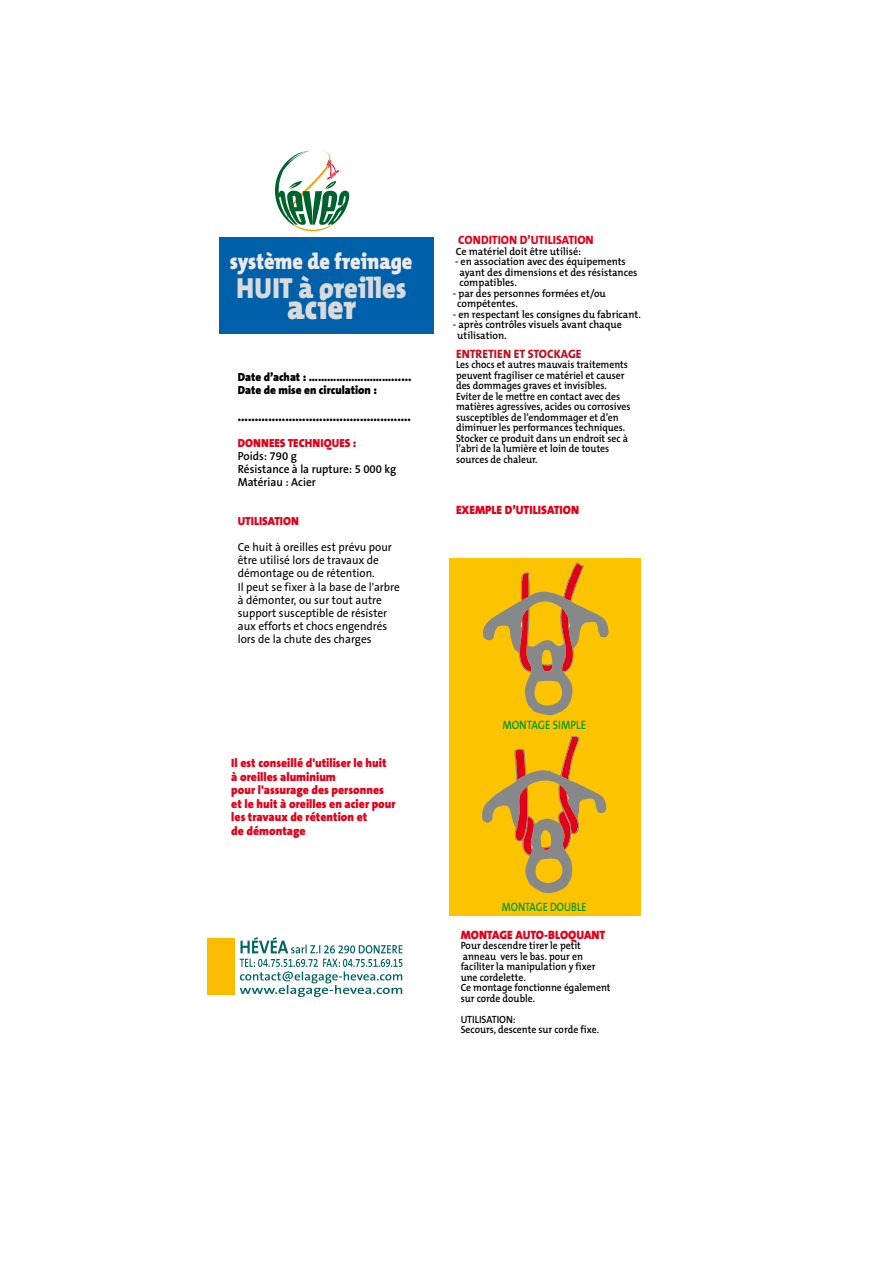
<style>
.page{position:relative;width:893px;height:1263px;background:#fff}
.page>*{position:absolute;margin:0;border:0;box-sizing:border-box;transform-origin:0 0}
.t1{font:900 34.5px "The Mix B9";color:#d9dadb;scale:.9 1}
.t2{font:900 29.25px "The Mix B9";color:#d9dadb;scale:.9 1}
.t3{font:900 22.5px "The Mix B9";color:#ebebec;scale:.9 1}
.t4{font:900 12.15px/13.5px "The Sans B9";color:#e2001a}
.t5{font:900 12.15px "The Sans B9";color:#e2001a;scale:.96 1}
.t6{font:800 12.15px "The Mix B8";color:#e2001a;scale:.96 1}
.t7{font:800 12.15px "The Mix B8";color:#bd1220;scale:.96 1}
.t8{font:600 12.15px "The Mix B6";color:#009b31;scale:.88 1}
.t9{font:600 12.15px "The Mix B6";color:#009b31;scale:.84 1}
.t10{font:11.7px/13px "The Sans B5 Plain";color:#000;scale:.96 1}
.t11{font:900 11.7px/13px "The Sans B9";color:#000;scale:.96 1}
.t12{font:600 11.7px/13px "The Sans B6";color:#000;scale:.96 1}
.t13{font:900 11.7px "The Sans B9";color:#e2001a;scale:.96 1}
.t14{font:600 10.5px/10.5px "The Mix B6";color:#000;scale:.93 1}
.t15{font:600 10.5px/10.5px "The Mix B6";color:#000;scale:.96 1}
</style>
<div class="page">
<div style="left:207px;top:939px;width:27px;height:56px;background:#fabb00"></div>
<div style="left:219px;top:238px;width:215px;height:96px;background:#0060a9"></div>
<svg style="left:240px;top:937px;width:162px;height:16px"></svg>
<svg style="left:240px;top:959px;width:162px;height:38px"></svg>
<svg style="left:275px;top:150px;width:75px;height:81px"></svg>
<div style="left:449px;top:558px;width:192px;height:357px;background:#fcc400"></div>
<svg style="left:482px;top:735px;width:125px;height:158px"></svg>
<svg style="left:483px;top:562px;width:126px;height:153px"></svg>
<h3 class="t3" style="left:230px;top:249px;width:204px">système de freinage</h3>
<h2 class="t2" style="left:237px;top:272px;width:190px">HUIT à oreilles</h2>
<h1 class="t1" style="left:287px;top:288px;width:78px">acier</h1>
<p class="t11" style="left:238px;top:371px;width:182px">Date d’achat : ………………………......<br>Date de mise en circulation :</p>
<p class="t11" style="left:238px;top:410px;width:182px">...................................................</p>
<p class="t13" style="left:238px;top:436px;width:125px">DONNEES TECHNIQUES :</p>
<p class="t12" style="left:238px;top:450px;width:166px">Poids: 790 g<br>Résistance à la rupture: 5 000 kg<br>Matériau : Acier</p>
<p class="t13" style="left:238px;top:515px;width:65px">UTILISATION</p>
<p class="t10" style="left:238px;top:541px;width:170px">Ce huit à oreilles est prévu pour être utilisé lors de travaux de démontage ou de rétention.<br>Il peut se fixer à la base de l'arbre à démonter, ou sur tout autre support susceptible de résister aux efforts et chocs engendrés lors de la chute des charges</p>
<p class="t4" style="left:231px;top:756px;width:166px">Il est conseillé d'utiliser le huit à oreilles aluminium<br>pour l'assurage des personnes et le huit à oreilles en acier pour les travaux de rétention et<br>de démontage</p>
<p class="t6" style="left:458px;top:234px;width:143px">CONDITION D’UTILISATION</p>
<p class="t15" style="left:456px;top:246px;width:132px">Ce matériel doit être utilisé:</p>
<p class="t15" style="left:459px;top:257px;width:187px;text-indent:-4px">- en association avec des équipements ayant des dimensions et des résistances compatibles.</p>
<p class="t15" style="left:457px;top:288px;width:156px;text-indent:-4px">- par des personnes formées et/ou compétentes.</p>
<p class="t15" style="left:453px;top:309px;width:197px">- en respectant les consignes du fabricant.</p>
<p class="t15" style="left:457px;top:320px;width:173px;text-indent:-4px">- après contrôles visuels avant chaque utilisation.</p>
<p class="t7" style="left:456px;top:347px;width:132px">ENTRETIEN ET STOCKAGE</p>
<p class="t14" style="left:456px;top:360px;width:189px">Les chocs et autres mauvais traitements peuvent fragiliser ce matériel et causer des dommages graves et invisibles.<br>Eviter de le mettre en contact avec des matières agressives, acides ou corrosives susceptibles de l’endommager et d’en diminuer les performances techniques.<br>Stocker ce produit dans un endroit sec à l’abri de la lumière et loin de toutes sources de chaleur.</p>
<p class="t5" style="left:456px;top:503px;width:130px">EXEMPLE D’UTILISATION</p>
<p class="t8" style="left:502px;top:718px;width:97px">MONTAGE SIMPLE</p>
<p class="t9" style="left:502px;top:900px;width:102px">MONTAGE DOUBLE</p>
<p class="t5" style="left:461px;top:928px;width:152px">MONTAGE AUTO-BLOQUANT</p>
<p class="t14" style="left:461px;top:941px;width:162px">Pour descendre tirer le petit anneau vers le bas. pour en faciliter la manipulation y fixer une cordelette.<br>Ce montage fonctionne également sur corde double.</p>
<p class="t14" style="left:461px;top:1014px;width:150px">UTILISATION:<br>Secours, descente sur corde fixe.</p>
</div>
